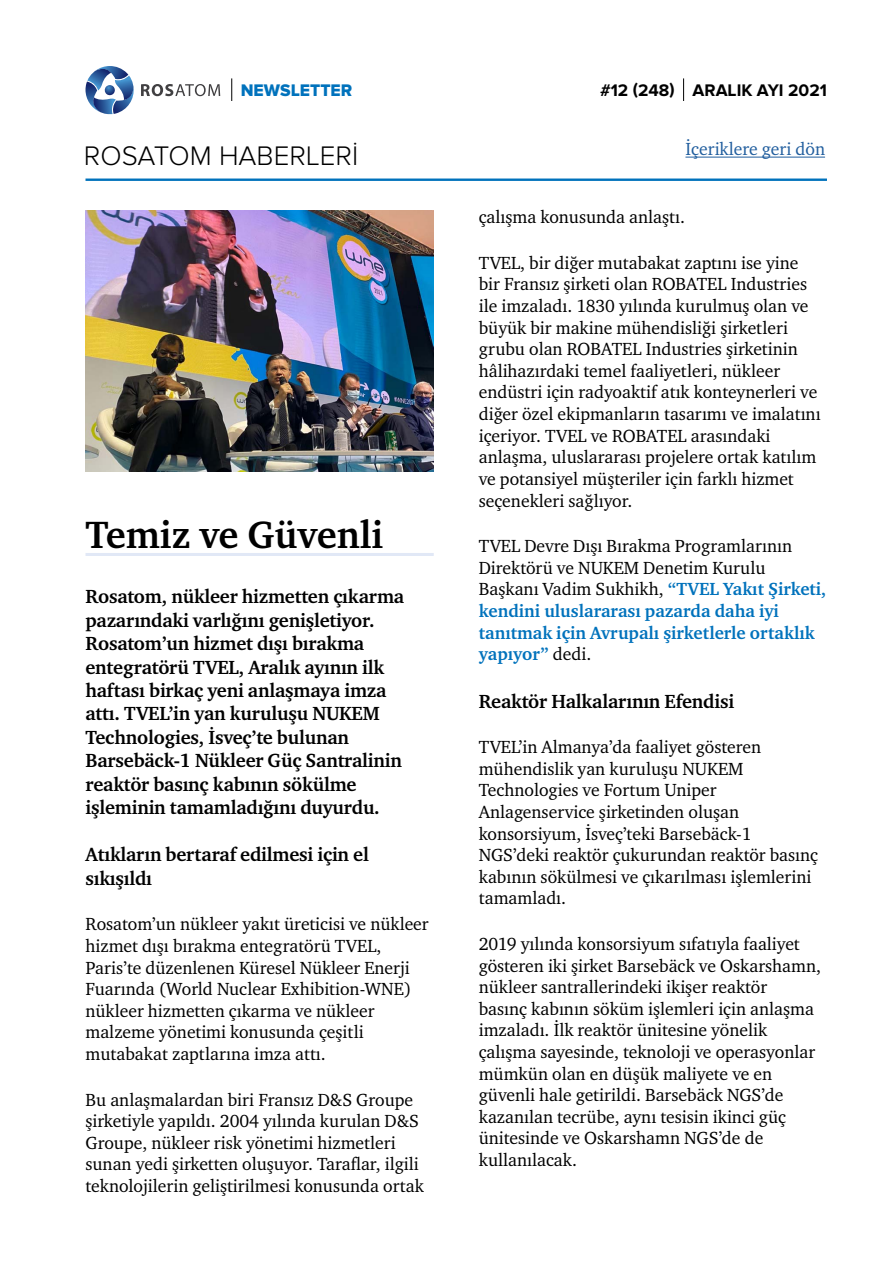
<style>
.page{position:relative;width:893px;height:1263px;background:#fff}
.page>*{position:absolute;margin:0;border:0;box-sizing:border-box;transform-origin:0 0}
.t1{font:700 39px "Charter ITC";color:#000}
.t2{font:300 27.9px "Proxima Nova";color:#000}
.t3{font:700 19.5px/23.4px "Charter ITC";letter-spacing:-.01em;color:#000}
.t4{font:18px/21.6px "Charter ITC";color:#000}
.t5{font:700 18px/21.6px "Charter ITC";color:#0072bc}
.t6{font:18px "Charter ITC";color:#215e9e}
.t7{font:700 17.4px "Proxima Nova";color:#000}
.t8{font:17.4px "Proxima Nova Extrabld";color:#0072bc}
.s1{font-weight:400;color:#000}
</style>
<div class="page">
<hr style="left:685px;top:157px;width:140px;height:1px;background:#215e9e">
<hr style="left:86px;top:179px;width:741px;height:2px;background:#0072bc">
<svg style="left:683px;top:78px;width:1px;height:23px"></svg>
<svg style="left:86px;top:66px;width:48px;height:48px"></svg>
<svg style="left:141px;top:84px;width:79px;height:12px"></svg>
<svg style="left:231px;top:78px;width:1px;height:23px"></svg>
<img style="left:86px;top:210px;width:348px;height:261px">
<hr style="left:86px;top:553px;width:348px;height:3px;background:#e1e8f6">
<p class="t8" style="left:241px;top:80px;width:113px">NEWSLETTER</p>
<p class="t7" style="left:600px;top:80px;width:228px">#12 (248) ARALIK AYI 2021</p>
<h2 class="t2" style="left:84px;top:140px;width:276px">ROSATOM HABERLERİ</h2>
<h1 class="t1" style="left:86px;top:510px;width:299px">Temiz ve Güvenli</h1>
<p class="t3" style="left:86px;top:585px;width:320px">Rosatom, nükleer hizmetten çıkarma pazarındaki varlığını genişletiyor.<br>Rosatom’un hizmet dışı bırakma entegratörü TVEL, Aralık ayının ilk haftası birkaç yeni anlaşmaya imza attı. TVEL’in yan kuruluşu NUKEM Technologies, İsveç’te bulunan Barsebäck-1 Nükleer Güç Santralinin reaktör basınç kabının sökülme işleminin tamamladığını duyurdu.</p>
<p class="t3" style="left:86px;top:843px;width:285px">Atıkların bertaraf edilmesi için el sıkışıldı</p>
<p class="t4" style="left:86px;top:913px;width:345px">Rosatom’un nükleer yakıt üreticisi ve nükleer hizmet dışı bırakma entegratörü TVEL, Paris’te düzenlenen Küresel Nükleer Enerji Fuarında (World Nuclear Exhibition-WNE) nükleer hizmetten çıkarma ve nükleer malzeme yönetimi konusunda çeşitli mutabakat zaptlarına imza attı.</p>
<p class="t4" style="left:86px;top:1089px;width:340px">Bu anlaşmalardan biri Fransız D&amp;S Groupe şirketiyle yapıldı. 2004 yılında kurulan D&amp;S Groupe, nükleer risk yönetimi hizmetleri sunan yedi şirketten oluşuyor. Taraflar, ilgili teknolojilerin geliştirilmesi konusunda ortak</p>
<p class="t6" style="left:685px;top:138px;width:141px">İçeriklere geri dön</p>
<p class="t4" style="left:479px;top:206px;width:208px">çalışma konusunda anlaştı.</p>
<p class="t4" style="left:479px;top:252px;width:343px">TVEL, bir diğer mutabakat zaptını ise yine bir Fransız şirketi olan ROBATEL Industries ile imzaladı. 1830 yılında kurulmuş olan ve büyük bir makine mühendisliği şirketleri grubu olan ROBATEL Industries şirketinin hâlihazırdaki temel faaliyetleri, nükleer endüstri için radyoaktif atık konteynerleri ve diğer özel ekipmanların tasarımı ve imalatını içeriyor. TVEL ve ROBATEL arasındaki anlaşma, uluslararası projelere ortak katılım ve potansiyel müşteriler için farklı hizmet seçenekleri sağlıyor.</p>
<p class="t5" style="left:479px;top:535px;width:349px"><span class="s1">TVEL Devre Dışı Bırakma Programlarının Direktörü ve NUKEM Denetim Kurulu Başkanı Vadim Sukhikh,</span> “TVEL Yakıt Şirketi, kendini uluslararası pazarda daha iyi tanıtmak için Avrupalı şirketlerle ortaklık yapıyor” <span class="s1">dedi.</span></p>
<p class="t3" style="left:479px;top:689px;width:257px">Reaktör Halkalarının Efendisi</p>
<p class="t4" style="left:479px;top:736px;width:341px">TVEL’in Almanya’da faaliyet gösteren mühendislik yan kuruluşu NUKEM Technologies ve Fortum Uniper Anlagenservice şirketinden oluşan konsorsiyum, İsveç’teki Barsebäck-1<br>NGS’deki reaktör çukurundan reaktör basınç kabının sökülmesi ve çıkarılması işlemlerini tamamladı.</p>
<p class="t4" style="left:479px;top:933px;width:344px">2019 yılında konsorsiyum sıfatıyla faaliyet gösteren iki şirket Barsebäck ve Oskarshamn, nükleer santrallerindeki ikişer reaktör<br>basınç kabının söküm işlemleri için anlaşma imzaladı. İlk reaktör ünitesine yönelik çalışma sayesinde, teknoloji ve operasyonlar mümkün olan en düşük maliyete ve en güvenli hale getirildi. Barsebäck NGS’de kazanılan tecrübe, aynı tesisin ikinci güç ünitesinde ve Oskarshamn NGS’de de kullanılacak.</p>
</div>
